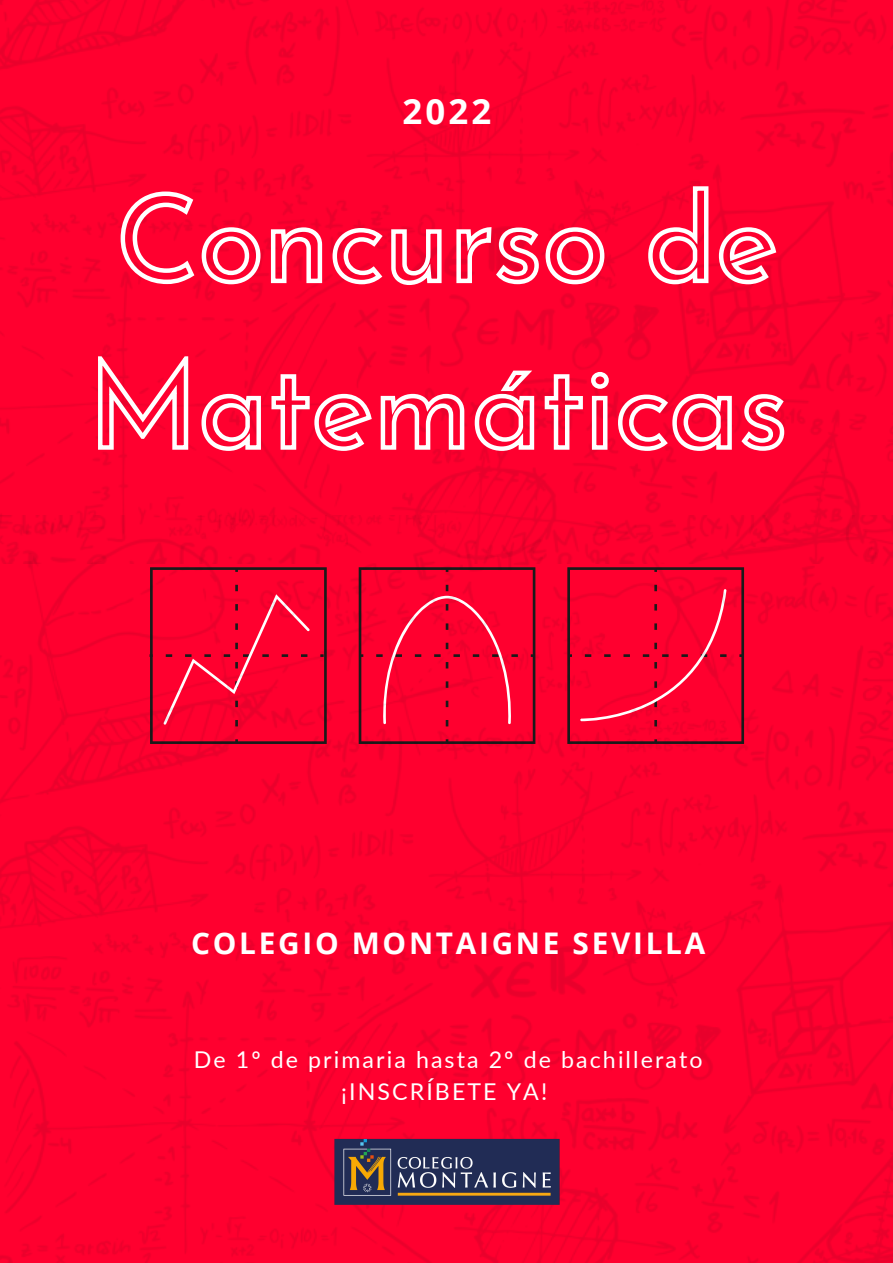
<style>
.page{position:relative;width:893px;height:1263px;background:#fff}
.page>*{position:absolute;margin:0;border:0;box-sizing:border-box;transform-origin:0 0}
.t1{font:700 34.72px "Open Sans";color:#fff}
.t2{font:700 29.78px "Open Sans";letter-spacing:.09em;color:#fff}
.t3{font:23.17px "Lato";letter-spacing:.09em;color:#fff}
</style>
<div class="page">
<img style="left:0;top:0;width:893px;height:515px">
<svg style="left:118px;top:184px;width:661px;height:104px;background:#fc2e54"></svg>
<svg style="left:96px;top:354px;width:691px;height:100px"></svg>
<img style="left:0;top:515px;width:893px;height:748px">
<img style="left:327px;top:1114px;width:239px;height:121px">
<p class="t1" style="left:402px;top:86px;width:90px">2022</p>
<p class="t2" style="left:191px;top:922px;width:515px">COLEGIO MONTAIGNE SEVILLA</p>
<p class="t3" style="left:194px;top:1045px;width:510px">De 1º de primaria hasta 2º de bachillerato</p>
<p class="t3" style="left:341px;top:1077px;width:207px">¡INSCRÍBETE YA!</p>
</div>
